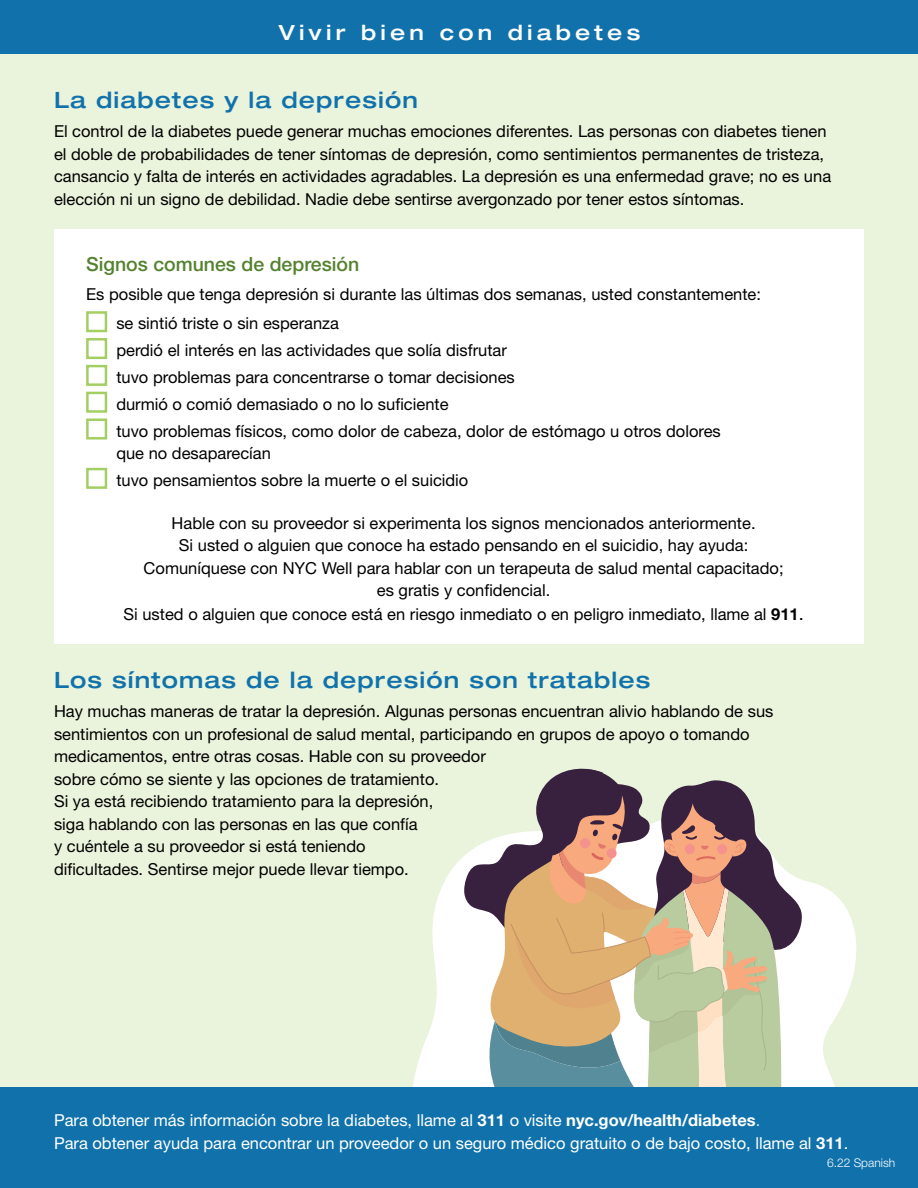
<style>
.page{position:relative;width:918px;height:1188px;background:#fff}
.page>*{position:absolute;margin:0;border:0;box-sizing:border-box;transform-origin:0 0}
.Subhead{font:500 expanded 22.5px "Helvetica Neue LT Std";letter-spacing:.05em;color:#1172ab}
.Sheet_Header{font:500 expanded 21px "Helvetica Neue LT Std";letter-spacing:.2em;color:#fff}
.Body{font:500 19.5px "Helvetica Neue LT Std";color:#54822f}
.Body-2{font:16.5px/22.5px "Helvetica Neue LT Std";color:#000}
.More_Info_text{font:16.5px "Helvetica Neue LT Std";color:#fff}
.t1{font:300 12px "Helvetica Neue LT Std";color:#fff}
.s1{font-weight:700}
.s2{font-size:18px}
.s3{font-weight:300}
</style>
<div class="page">
<div style="left:0;top:54px;width:918px;height:1066px;background:#eaf3dc"></div>
<svg style="left:405px;top:856px;width:468px;height:232px"></svg>
<svg style="left:464px;top:768px;width:338px;height:320px;background:#bdaf9b"></svg>
<div style="left:580px;top:838px;width:10px;height:10px;background:#f5928d;border-radius:50%"></div>
<div style="left:607px;top:848px;width:10px;height:10px;background:#f5928d;border-radius:50%"></div>
<div style="left:0;top:1088px;width:918px;height:100px;background:#1172ab"></div>
<div style="left:0;top:0;width:918px;height:54px;background:#1172ab"></div>
<div style="left:54px;top:229px;width:810px;height:415px;background:#fff"></div>
<div style="left:86px;top:311px;width:21px;height:21px;border:2px solid #a3cf62"></div>
<div style="left:86px;top:338px;width:21px;height:21px;border:2px solid #a3cf62"></div>
<div style="left:86px;top:365px;width:21px;height:21px;border:2px solid #a3cf62"></div>
<div style="left:86px;top:392px;width:21px;height:21px;border:2px solid #a3cf62"></div>
<div style="left:86px;top:419px;width:21px;height:21px;border:2px solid #a3cf62"></div>
<div style="left:86px;top:468px;width:21px;height:21px;border:2px solid #a3cf62"></div>
<p class="Sheet_Header" style="left:279px;top:20px;width:363px">Vivir bien con diabetes</p>
<p class="Subhead" style="left:54px;top:86px;width:365px">La diabetes y la depresión</p>
<p class="Body-2" style="left:54px;top:120px;width:779px">El control de la diabetes puede generar muchas emociones diferentes. Las personas con diabetes tienen el doble de probabilidades de tener síntomas de depresión, como sentimientos permanentes de tristeza, cansancio y falta de interés en actividades agradables. La depresión es una enfermedad grave; no es una elección ni un signo de debilidad. Nadie debe sentirse avergonzado por tener estos síntomas.</p>
<p class="Body" style="left:86px;top:252px;width:275px">Signos comunes de depresión</p>
<p class="Body-2" style="left:86px;top:283px;width:676px">Es posible que tenga depresión si durante las últimas dos semanas, usted constantemente:</p>
<p class="Body-2" style="left:116px;top:312px;width:224px">se sintió triste o sin esperanza</p>
<p class="Body-2" style="left:116px;top:339px;width:392px">perdió el interés en las actividades que solía disfrutar</p>
<p class="Body-2" style="left:116px;top:366px;width:400px">tuvo problemas para concentrarse o tomar decisiones</p>
<p class="Body-2" style="left:116px;top:392px;width:334px">durmió o comió demasiado o no lo suficiente</p>
<p class="Body-2" style="left:116px;top:419px;width:606px">tuvo problemas físicos, como dolor de cabeza, dolor de estómago u otros dolores que no desaparecían</p>
<p class="Body-2" style="left:116px;top:469px;width:354px">tuvo pensamientos sobre la muerte o el suicidio</p>
<p class="Body-2" style="left:144px;top:511px;width:641px;text-align:center">Hable con su proveedor si experimenta los signos mencionados anteriormente.<br>Si usted o alguien que conoce ha estado pensando en el suicidio, hay ayuda:<br>Comuníquese con NYC Well para hablar con un terapeuta de salud mental capacitado; es gratis y confidencial.</p>
<p class="Body-2" style="left:124px;top:603px;width:682px">Si usted o alguien que conoce está en riesgo inmediato o en peligro inmediato, llame al <span class="s1">911</span><span class="s2">.</span></p>
<p class="Subhead" style="left:54px;top:666px;width:598px">Los síntomas de la depresión son tratables</p>
<p class="Body-2" style="left:54px;top:700px;width:721px">Hay muchas maneras de tratar la depresión. Algunas personas encuentran alivio hablando de sus sentimientos con un profesional de salud mental, participando en grupos de apoyo o tomando medicamentos, entre otras cosas. Hable con su proveedor<br>sobre cómo se siente y las opciones de tratamiento.<br>Si ya está recibiendo tratamiento para la depresión,<br>siga hablando con las personas en las que confía<br>y cuéntele a su proveedor si está teniendo<br>dificultades. Sentirse mejor puede llevar tiempo.</p>
<p class="More_Info_text" style="left:54px;top:1111px;width:708px">Para obtener más información sobre la diabetes, llame al <span class="s1">311</span> o visite <span class="s1">nyc.gov/health/diabetes</span><span class="s3">.</span></p>
<p class="More_Info_text" style="left:54px;top:1133px;width:796px">Para obtener ayuda para encontrar un proveedor o un seguro médico gratuito o de bajo costo, llame al <span class="s1">311</span>.</p>
<p class="t1" style="left:827px;top:1156px;width:70px">6.22 Spanish</p>
</div>
